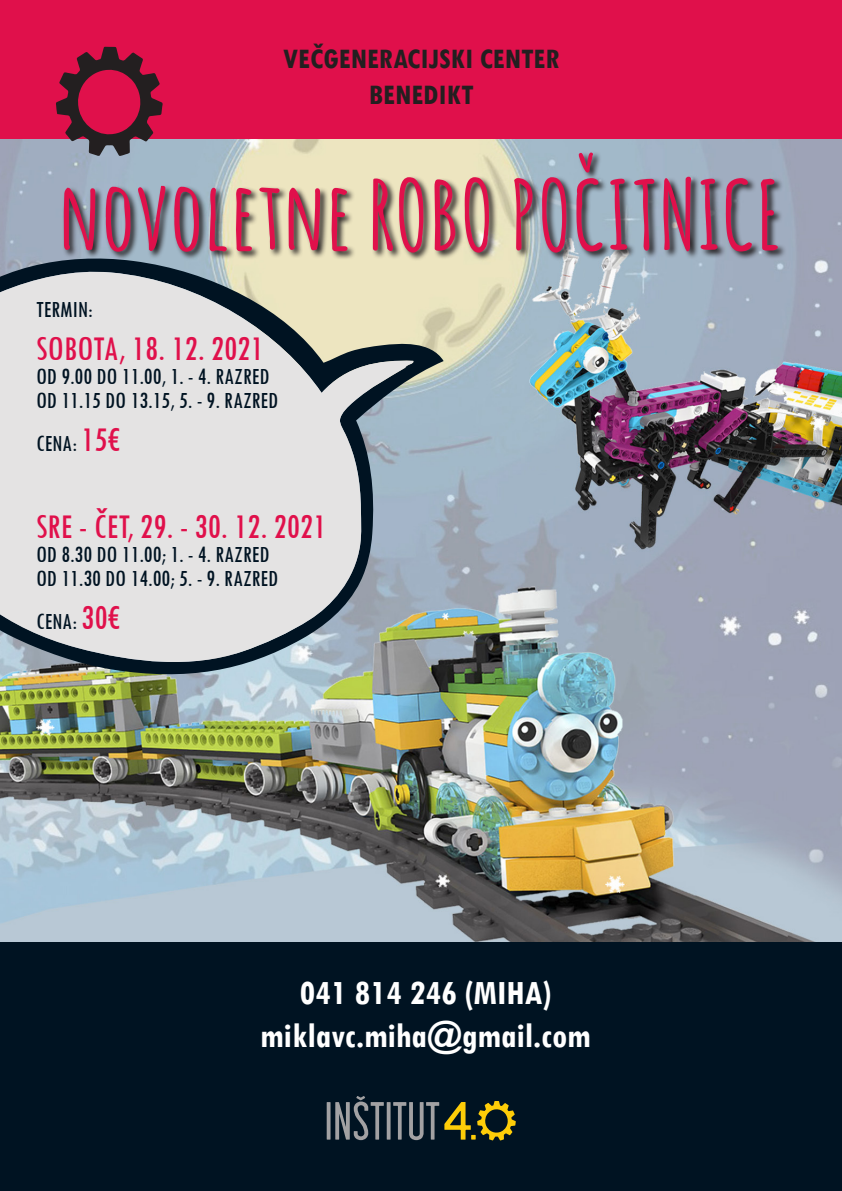
<style>
.page{position:relative;width:842px;height:1191px;background:#fff}
.page>*{position:absolute;margin:0;border:0;box-sizing:border-box;transform-origin:0 0}
.t1{font:700 94px "Amatic";letter-spacing:.05em;color:#e0104b}
.t2{font:condensed 36px "Tw Cen";color:#e0104b}
.t3{font:700 condensed 36px "Tw Cen";color:#fff}
.t4{font:700 condensed 30px "Tw Cen";color:#231f20}
.t5{font:condensed 24px "Tw Cen";color:#001322}
.s1{font-size:36px;color:#e0104b}
</style>
<div class="page">
<img style="left:0;top:139px;width:842px;height:803px">
<svg style="left:0;top:252px;width:444px;height:429px;background:#a2ada8"></svg>
<svg style="left:0;top:269px;width:414px;height:399px;background:#c9cbcb"></svg>
<svg style="left:62px;top:151px;width:725px;height:111px;background:#a5aca7"></svg>
<div style="left:0;top:0;width:842px;height:139px;background:#e0104b"></div>
<svg style="left:56px;top:47px;width:107px;height:109px"></svg>
<div style="left:0;top:942px;width:842px;height:249px;background:#001322"></div>
<hr style="left:327px;top:1102px;width:3px;height:37px;background:#a2a1a3">
<svg style="left:335px;top:1096px;width:49px;height:44px"></svg>
<svg style="left:387px;top:1102px;width:4px;height:37px"></svg>
<svg style="left:393px;top:1101px;width:123px;height:39px"></svg>
<p class="t4" style="left:283px;top:40px;width:278px">VEČGENERACIJSKI CENTER</p>
<p class="t4" style="left:369px;top:76px;width:106px">BENEDIKT</p>
<p class="t1" style="left:61px;top:148px;width:720px">novoletne ROBO POČITNICE</p>
<p class="t5" style="left:36px;top:295px;width:58px">TERMIN:</p>
<p class="t2" style="left:36px;top:327px;width:229px">SOBOTA, 18. 12. 2021</p>
<p class="t5" style="left:36px;top:362px;width:235px">OD 9.00 DO 11.00, 1. - 4. RAZRED</p>
<p class="t5" style="left:36px;top:386px;width:244px">OD 11.15 DO 13.15, 5. - 9. RAZRED</p>
<p class="t5" style="left:36px;top:429px;width:86px">CENA: <span class="s1">15€</span></p>
<p class="t2" style="left:36px;top:505px;width:292px">SRE - ČET, 29. - 30. 12. 2021</p>
<p class="t5" style="left:36px;top:540px;width:235px">OD 8.30 DO 11.00; 1. - 4. RAZRED</p>
<p class="t5" style="left:36px;top:564px;width:244px">OD 11.30 DO 14.00; 5. - 9. RAZRED</p>
<p class="t5" style="left:36px;top:607px;width:86px">CENA: <span class="s1">30€</span></p>
<p class="t3" style="left:299px;top:970px;width:253px">041 814 246 (MIHA)</p>
<p class="t3" style="left:260px;top:1014px;width:332px">miklavc.miha@gmail.com</p>
</div>
